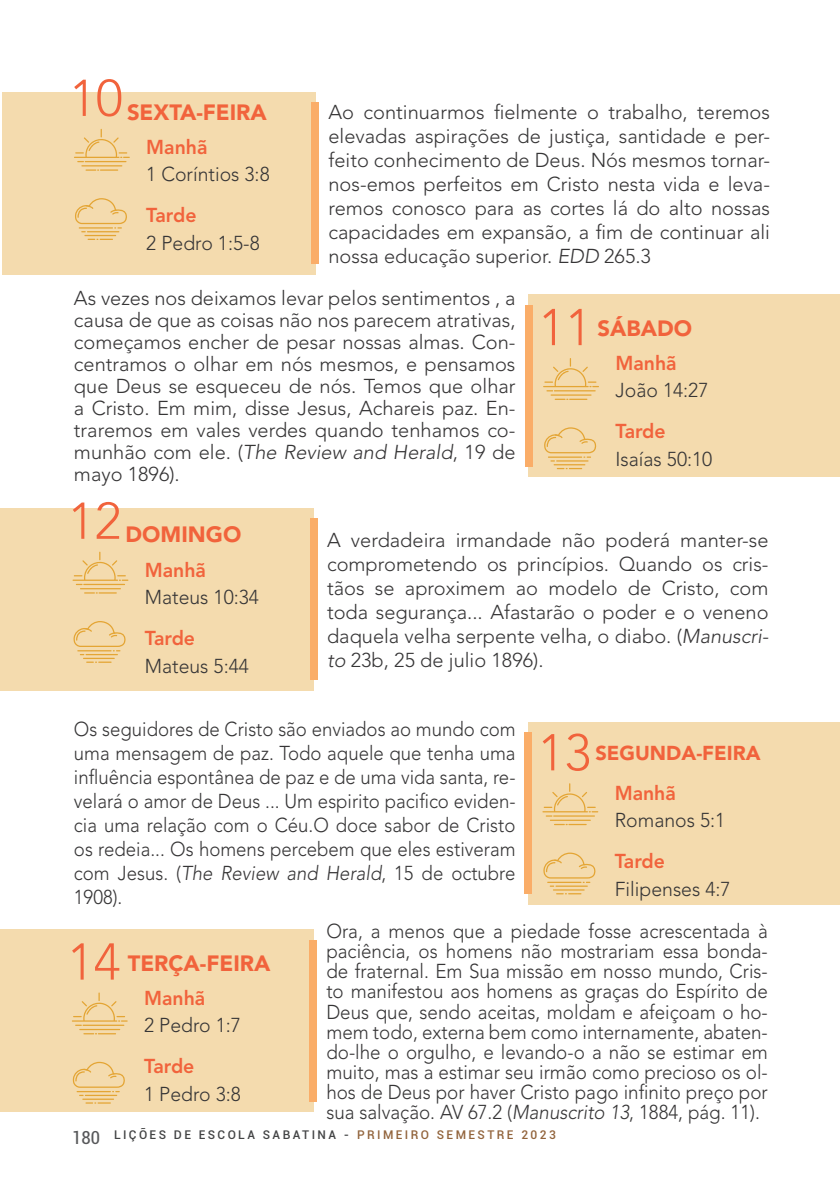
<style>
.page{position:relative;width:840px;height:1191px;background:#fff}
.page>*{position:absolute;margin:0;border:0;box-sizing:border-box;transform-origin:0 0}
.Pregunta{font:300 51.2px "Avenir LT";color:#f1633c}
.Pregunta-2{font:900 22px "Avenir LT Std";color:#f1633c}
.Estilo_de_párrafo_1{font:300 20px/24px "Avenir LT Std";color:#363536;text-align:justify}
.Estilo_de_párrafo_1-2{font:300 20px/20px "Avenir LT Std";color:#363536;text-align:justify;scale:.94 1}
.Estilo_de_párrafo_1-3{font:300 20px/24px "Avenir LT Std";color:#363536;text-align:justify;scale:.93 1}
.Estilo_de_párrafo_1-4{font:800 20px "Avenir LT Std";color:#f1633c}
.Pregunta-3{font:900 20px "Avenir LT Std";color:#f1633c}
.t1{font:500 12px "Roboto";letter-spacing:.2em;color:#434445}
.s1{font-style:italic}
.s2{font-weight:400;font-stretch:condensed;font-size:18px;color:#57585a}
.s3{color:#92643c}
</style>
<div class="page">
<div style="left:2px;top:92px;width:313px;height:182px;background:#f4dbae"></div>
<div style="left:1px;top:508px;width:313px;height:183px;background:#f4dbae"></div>
<div style="left:528px;top:294px;width:311px;height:183px;background:#f4dbae"></div>
<div style="left:311px;top:102px;width:8px;height:162px;background:#faad68"></div>
<div style="left:310px;top:519px;width:7px;height:161px;background:#faad68"></div>
<div style="left:524px;top:305px;width:8px;height:161px;background:#faad68"></div>
<svg style="left:74px;top:129px;width:56px;height:42px"></svg>
<svg style="left:72px;top:552px;width:56px;height:41px"></svg>
<svg style="left:543px;top:358px;width:55px;height:42px"></svg>
<hr style="left:84px;top:235px;width:32px;height:1px;background:#e4a534">
<svg style="left:88px;top:239px;width:25px;height:1px"></svg>
<svg style="left:75px;top:198px;width:52px;height:34px"></svg>
<hr style="left:83px;top:658px;width:32px;height:1px;background:#e4a534">
<svg style="left:86px;top:661px;width:25px;height:2px"></svg>
<svg style="left:73px;top:621px;width:53px;height:34px"></svg>
<hr style="left:553px;top:464px;width:32px;height:1px;background:#e4a534">
<svg style="left:556px;top:468px;width:26px;height:1px"></svg>
<svg style="left:544px;top:427px;width:52px;height:34px"></svg>
<div style="left:0;top:929px;width:313px;height:183px;background:#f4dbae"></div>
<div style="left:527px;top:721px;width:312px;height:183px;background:#f4dbae"></div>
<div style="left:309px;top:940px;width:8px;height:161px;background:#faad68"></div>
<div style="left:524px;top:732px;width:7px;height:161px;background:#faad68"></div>
<svg style="left:72px;top:992px;width:56px;height:42px"></svg>
<svg style="left:542px;top:783px;width:56px;height:42px"></svg>
<hr style="left:82px;top:1098px;width:32px;height:1px;background:#e4a534">
<svg style="left:85px;top:1102px;width:26px;height:1px"></svg>
<svg style="left:73px;top:1061px;width:52px;height:35px"></svg>
<hr style="left:552px;top:889px;width:32px;height:1px;background:#e4a534">
<svg style="left:556px;top:893px;width:25px;height:1px"></svg>
<svg style="left:543px;top:852px;width:52px;height:34px"></svg>
<p class="Pregunta" style="left:69px;top:68px;width:55px">10</p>
<p class="Pregunta-2" style="left:127px;top:99px;width:141px">SEXTA-FEIRA</p>
<p class="Estilo_de_párrafo_1-4" style="left:146px;top:135px;width:63px">Manhã</p>
<p class="Estilo_de_párrafo_1" style="left:146px;top:162px;width:125px">1 Coríntios 3:8</p>
<p class="Estilo_de_párrafo_1-4" style="left:146px;top:203px;width:52px">Tarde</p>
<p class="Estilo_de_párrafo_1" style="left:146px;top:231px;width:115px">2 Pedro 1:5-8</p>
<p class="Estilo_de_párrafo_1" style="left:328px;top:100px;width:443px">Ao continuarmos fielmente o trabalho, teremos elevadas aspirações de justiça, santidade e per&shy;feito conhecimento de Deus. Nós mesmos tornar&shy;nos-emos perfeitos em Cristo nesta vida e leva&shy;remos conosco para as cortes lá do alto nossas capacidades em expansão, a fim de continuar ali nossa educação superior. <span class="s1">EDD</span> 265.3</p>
<p class="Estilo_de_párrafo_1" style="left:74px;top:287px;width:443px;line-height:22px">As vezes nos deixamos levar pelos sentimentos , a causa de que as coisas não nos parecem atrativas, começamos encher de pesar nossas almas. Con&shy;centramos o olhar em nós mesmos, e pensamos que Deus se esqueceu de nós. Temos que olhar a Cristo. Em mim, disse Jesus, Achareis paz. En&shy;traremos em vales verdes quando tenhamos co&shy;munhão com ele. (<span class="s1">The Review and Herald</span>, 19 de mayo 1896).</p>
<p class="Pregunta" style="left:538px;top:297px;width:55px">11</p>
<p class="Pregunta-2" style="left:597px;top:315px;width:96px">SÁBADO</p>
<p class="Estilo_de_párrafo_1-4" style="left:615px;top:351px;width:63px">Manhã</p>
<p class="Estilo_de_párrafo_1" style="left:615px;top:378px;width:94px">João 14:27</p>
<p class="Estilo_de_párrafo_1-4" style="left:615px;top:420px;width:52px">Tarde</p>
<p class="Estilo_de_párrafo_1" style="left:615px;top:447px;width:98px">Isaías 50:10</p>
<p class="Pregunta" style="left:68px;top:491px;width:55px">12</p>
<p class="Pregunta-2" style="left:125px;top:521px;width:117px">DOMINGO</p>
<p class="Estilo_de_párrafo_1-4" style="left:145px;top:558px;width:63px">Manhã</p>
<p class="Estilo_de_párrafo_1" style="left:145px;top:585px;width:116px">Mateus 10:34</p>
<p class="Estilo_de_párrafo_1-4" style="left:145px;top:626px;width:52px">Tarde</p>
<p class="Estilo_de_párrafo_1" style="left:145px;top:654px;width:105px">Mateus 5:44</p>
<p class="Estilo_de_párrafo_1" style="left:327px;top:528px;width:443px">A verdadeira irmandade não poderá manter-se comprometendo os princípios. Quando os cris&shy;tãos se aproximem ao modelo de Cristo, com toda segurança... Afastarão o poder e o veneno daquela velha serpente velha, o diabo. (<span class="s1">Manuscri&shy;to</span> 23b, 25 de julio 1896).</p>
<p class="Estilo_de_párrafo_1-3" style="left:74px;top:717px;width:476px">Os seguidores de Cristo são enviados ao mundo com uma mensagem de paz. Todo aquele que tenha uma influência espontânea de paz e de uma vida santa, re&shy;velará o amor de Deus ... Um espirito pacifico eviden&shy;cia uma relação com o Céu.O doce sabor de Cristo os redeia... Os homens percebem que eles estiveram com Jesus. (<span class="s1">The Review and Herald</span>, 15 de octubre 1908).</p>
<p class="Pregunta" style="left:537px;top:722px;width:55px">13</p>
<p class="Pregunta-3" style="left:595px;top:740px;width:166px">SEGUNDA-FEIRA</p>
<p class="Estilo_de_párrafo_1-4" style="left:614px;top:781px;width:63px">Manhã</p>
<p class="Estilo_de_párrafo_1" style="left:614px;top:808px;width:112px">Romanos 5:1</p>
<p class="Estilo_de_párrafo_1-4" style="left:614px;top:849px;width:52px">Tarde</p>
<p class="Estilo_de_párrafo_1" style="left:614px;top:877px;width:117px">Filipenses 4:7</p>
<p class="Pregunta" style="left:67px;top:932px;width:55px">14</p>
<p class="Pregunta-2" style="left:128px;top:949px;width:144px">TERÇA-FEIRA</p>
<p class="Estilo_de_párrafo_1-4" style="left:144px;top:985px;width:63px">Manhã</p>
<p class="Estilo_de_párrafo_1" style="left:144px;top:1013px;width:98px">2 Pedro 1:7</p>
<p class="Estilo_de_párrafo_1-4" style="left:144px;top:1054px;width:52px">Tarde</p>
<p class="Estilo_de_párrafo_1" style="left:144px;top:1082px;width:98px">1 Pedro 3:8</p>
<p class="Estilo_de_párrafo_1-2" style="left:326px;top:921px;width:471px">Ora, a menos que a piedade fosse acrescentada à paciência, os homens não mostrariam essa bonda&shy;de fraternal. Em Sua missão em nosso mundo, Cris&shy;to manifestou aos homens as graças do Espírito de Deus que, sendo aceitas, moldam e afeiçoam o ho&shy;mem todo, externa bem como internamente, abaten&shy;do-lhe o orgulho, e levando-o a não se estimar em muito, mas a estimar seu irmão como precioso os ol&shy;hos de Deus por haver Cristo pago infinito preço por sua salvação. AV 67.2 (<span class="s1">Manuscrito 13</span>, 1884, pág. 11).</p>
<p class="t1" style="left:72px;top:1126px;width:485px"><span class="s2">180</span> LIÇÕES DE ESCOLA SABATINA - <span class="s3">PRIMEIRO SEMESTRE 2023</span></p>
</div>
